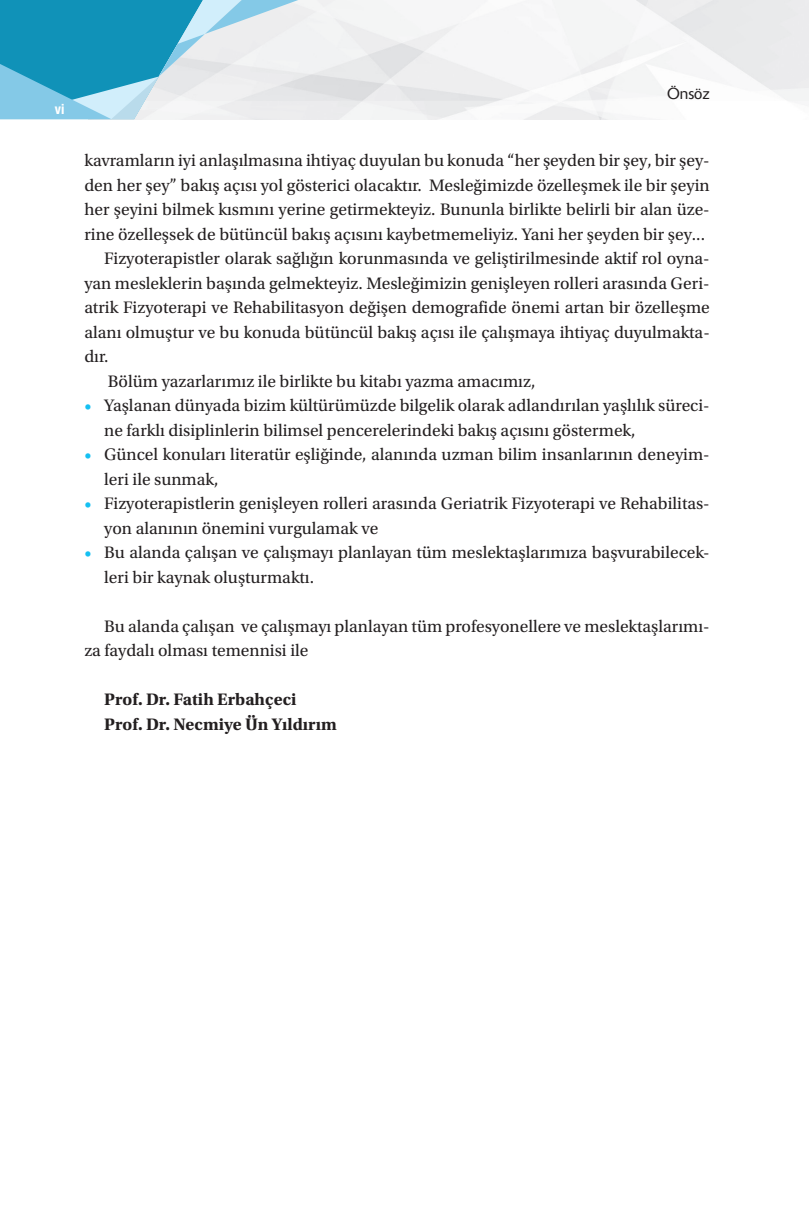
<style>
.page{position:relative;width:809px;height:1221px;background:#fff}
.page>*{position:absolute;margin:0;border:0;box-sizing:border-box;transform-origin:0 0}
.t1{font:17.5px/24.5px "Utopia Std";color:#231f20}
.t2{font:700 17.5px/24.5px "Utopia Std";color:#231f20}
.t3{font:300 15.75px "Delta";color:#231f20}
.t4{font:700 14px "Helvetica 77 Cn";color:#fff}
.s1{color:#15c0f2}
</style>
<div class="page">
<svg style="left:0;top:0;width:298px;height:119px;background:#7ec1d6"></svg>
<p class="t4" style="left:55px;top:100px;width:11px">vi</p>
<p class="t3" style="left:667px;top:85px;width:44px">Önsöz</p>
<p class="t1" style="left:84px;top:148px;width:627px">kavramların iyi anlaşılmasına ihtiyaç duyulan bu konuda “her şeyden bir şey, bir şey-</p>
<p class="t1" style="left:84px;top:173px;width:627px">den her şey” bakış açısı yol gösterici olacaktır. Mesleğimizde özelleşmek ile bir şeyin</p>
<p class="t1" style="left:84px;top:197px;width:627px">her şeyini bilmek kısmını yerine getirmekteyiz. Bununla birlikte belirli bir alan üze-</p>
<p class="t1" style="left:84px;top:222px;width:622px">rine özelleşsek de bütüncül bakış açısını kaybetmemeliyiz. Yani her şeyden bir şey...</p>
<p class="t1" style="left:104px;top:246px;width:607px">Fizyoterapistler olarak sağlığın korunmasında ve geliştirilmesinde aktif rol oyna-</p>
<p class="t1" style="left:84px;top:271px;width:627px">yan mesleklerin başında gelmekteyiz. Mesleğimizin genişleyen rolleri arasında Geri-</p>
<p class="t1" style="left:84px;top:295px;width:627px">atrik Fizyoterapi ve Rehabilitasyon değişen demografide önemi artan bir özelleşme</p>
<p class="t1" style="left:84px;top:320px;width:627px">alanı olmuştur ve bu konuda bütüncül bakış açısı ile çalışmaya ihtiyaç duyulmakta-</p>
<p class="t1" style="left:84px;top:344px;width:26px">dır.</p>
<p class="t1" style="left:108px;top:369px;width:429px">Bölüm yazarlarımız ile birlikte bu kitabı yazma amacımız,</p>
<p class="t1" style="left:104px;top:393px;width:607px;text-indent:-20px"><span class="s1">•</span> Yaşlanan dünyada bizim kültürümüzde bilgelik olarak adlandırılan yaşlılık süreci&shy;ne farklı disiplinlerin bilimsel pencerelerindeki bakış açısını göstermek,</p>
<p class="t1" style="left:104px;top:442px;width:607px;text-indent:-20px"><span class="s1">•</span> Güncel konuları literatür eşliğinde, alanında uzman bilim insanlarının deneyim&shy;leri ile sunmak,</p>
<p class="t1" style="left:104px;top:491px;width:607px;text-indent:-20px"><span class="s1">•</span> Fizyoterapistlerin genişleyen rolleri arasında Geriatrik Fizyoterapi ve Rehabilitas&shy;yon alanının önemini vurgulamak ve</p>
<p class="t1" style="left:104px;top:540px;width:607px;text-indent:-20px"><span class="s1">•</span> Bu alanda çalışan ve çalışmayı planlayan tüm meslektaşlarımıza başvurabilecek&shy;leri bir kaynak oluşturmaktı.</p>
<p class="t1" style="left:84px;top:614px;width:627px;text-indent:20px">Bu alanda çalışan ve çalışmayı planlayan tüm profesyonellere ve meslektaşlarımı&shy;za faydalı olması temennisi ile</p>
<p class="t2" style="left:104px;top:687px;width:234px">Prof. Dr. Fatih Erbahçeci<br>Prof. Dr. Necmiye Ün Yıldırım</p>
</div>
